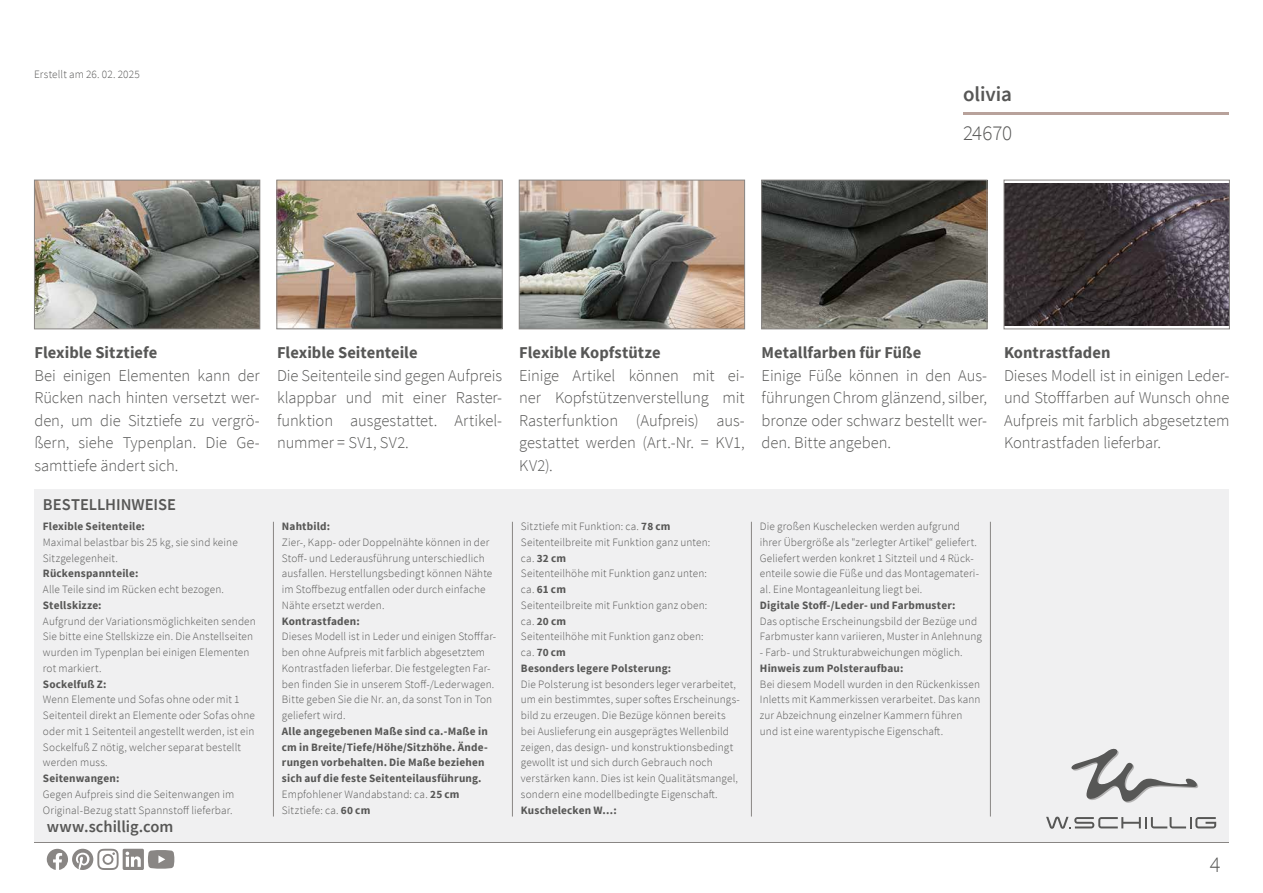
<style>
.page{position:relative;width:1263px;height:893px;background:#fff}
.page>*{position:absolute;margin:0;border:0;box-sizing:border-box;transform-origin:0 0}
.t1{font:300 22.5px "Source Sans Pro";color:#575756}
.t2{font:600 21px "Source Sans Pro";letter-spacing:-.005em;color:#575756}
.t3{font:300 21px "Source Sans Pro";letter-spacing:-.01em;color:#575756}
.t4{font:300 16.5px/22.5px "Source Sans Pro";color:#575756;text-align:justify}
.t5{font:700 16.5px "Source Sans Pro";color:#575756}
.t6{font:600 16.5px "Source Sans Pro";color:#575756}
.t7{font:300 11.25px/15.8px "Source Sans Pro";letter-spacing:.01em;color:#575756}
.t8{font:700 11.25px/15.8px "Source Sans Pro";letter-spacing:.015em;color:#575756}
.s1{font-weight:300}
.s2{font-weight:700}
</style>
<div class="page">
<hr style="left:34px;top:842px;width:1195px;height:1px;background:#898684">
<hr style="left:963px;top:113px;width:266px;height:2px;background:#b8a29b">
<div style="left:34px;top:489px;width:1195px;height:353px;background:#f0f0f1"></div>
<hr style="left:273px;top:522px;width:1px;height:294px;background:#898684">
<hr style="left:512px;top:522px;width:1px;height:294px;background:#898684">
<hr style="left:751px;top:522px;width:1px;height:294px;background:#898684">
<hr style="left:990px;top:522px;width:1px;height:294px;background:#898684">
<img style="left:36px;top:182px;width:222px;height:145px">
<div style="left:34px;top:180px;width:226px;height:149px;border:1px solid #898684"></div>
<img style="left:278px;top:182px;width:223px;height:145px">
<div style="left:276px;top:180px;width:227px;height:149px;border:1px solid #898684"></div>
<img style="left:521px;top:182px;width:222px;height:145px">
<div style="left:519px;top:180px;width:226px;height:149px;border:1px solid #898684"></div>
<img style="left:763px;top:182px;width:222px;height:145px">
<div style="left:761px;top:180px;width:226px;height:149px;border:1px solid #898684"></div>
<img style="left:1005px;top:183px;width:223px;height:143px">
<div style="left:1003px;top:180px;width:227px;height:149px;border:1px solid #898684"></div>
<svg style="left:47px;top:849px;width:127px;height:21px"></svg>
<svg style="left:1071px;top:749px;width:127px;height:54px"></svg>
<svg style="left:1046px;top:817px;width:170px;height:12px"></svg>
<p class="t7" style="left:34px;top:66px;width:107px">Erstellt am 26. 02. 2025</p>
<h2 class="t2" style="left:963px;top:80px;width:50px">olivia</h2>
<h2 class="t3" style="left:963px;top:120px;width:51px">24670</h2>
<h3 class="t5" style="left:34px;top:342px;width:124px">Flexible Sitztiefe</h3>
<h3 class="t4" style="left:34px;top:364px;width:227px">Bei einigen Elementen kann der Rücken nach hinten versetzt wer&shy;den, um die Sitztiefe zu vergrö&shy;ßern, siehe Typenplan. Die Ge&shy;samttiefe ändert sich.</h3>
<h3 class="t6" style="left:43px;top:494px;width:135px">BESTELLHINWEISE</h3>
<p class="t8" style="left:43px;top:518px;width:104px">Flexible Seitenteile:</p>
<p class="t7" style="left:43px;top:534px;width:196px">Maximal belastbar bis 25 kg, sie sind keine<br>Sitzgelegenheit.</p>
<p class="t8" style="left:43px;top:566px;width:97px">Rückenspannteile:</p>
<p class="t7" style="left:43px;top:582px;width:182px">Alle Teile sind im Rücken echt bezogen.</p>
<p class="t8" style="left:43px;top:597px;width:60px">Stellskizze:</p>
<p class="t7" style="left:43px;top:613px;width:214px">Aufgrund der Variationsmöglichkeiten senden Sie bitte eine Stellskizze ein. Die Anstellseiten wurden im Typenplan bei einigen Elementen rot markiert.</p>
<p class="t8" style="left:43px;top:676px;width:65px">Sockelfuß Z:</p>
<p class="t7" style="left:43px;top:692px;width:213px">Wenn Elemente und Sofas ohne oder mit 1<br>Seitenteil direkt an Elemente oder Sofas ohne oder mit 1 Seitenteil angestellt werden, ist ein Sockelfuß Z nötig, welcher separat bestellt werden muss.</p>
<p class="t8" style="left:43px;top:770px;width:78px">Seitenwangen:</p>
<p class="t7" style="left:43px;top:786px;width:193px">Gegen Aufpreis sind die Seitenwangen im<br>Original-Bezug statt Spannstoff lieferbar.</p>
<h3 class="t6" style="left:47px;top:816px;width:128px">www.schillig.com</h3>
<h3 class="t5" style="left:277px;top:342px;width:142px">Flexible Seitenteile</h3>
<h3 class="t4" style="left:277px;top:364px;width:227px">Die Seitenteile sind gegen Aufpreis klappbar und mit einer Raster&shy;funktion ausgestattet. Artikel&shy;nummer = SV1, SV2.</h3>
<p class="t8" style="left:282px;top:518px;width:50px">Nahtbild:</p>
<p class="t7" style="left:282px;top:534px;width:212px">Zier-, Kapp- oder Doppelnähte können in der Stoff- und Lederausführung unterschiedlich ausfallen. Herstellungsbedingt können Nähte im Stoffbezug entfallen oder durch einfache Nähte ersetzt werden.</p>
<p class="t8" style="left:282px;top:613px;width:79px">Kontrastfaden:</p>
<p class="t7" style="left:282px;top:629px;width:216px">Dieses Modell ist in Leder und einigen Stofffar&shy;ben ohne Aufpreis mit farblich abgesetztem Kontrastfaden lieferbar. Die festgelegten Far&shy;ben finden Sie in unserem Stoff-/Lederwagen.<br>Bitte geben Sie die Nr. an, da sonst Ton in Ton geliefert wird.</p>
<p class="t8" style="left:282px;top:723px;width:207px">Alle angegebenen Maße sind ca.-Maße in cm in Breite/Tiefe/Höhe/Sitzhöhe. Ände&shy;rungen vorbehalten. Die Maße beziehen sich auf die feste Seitenteilausführung.<br><span class="s1">Empfohlener Wandabstand: ca.</span> 25 cm <span class="s1">Sitztiefe: ca.</span> 60 cm</p>
<h3 class="t5" style="left:519px;top:342px;width:143px">Flexible Kopfstütze</h3>
<h3 class="t4" style="left:519px;top:364px;width:227px">Einige Artikel können mit ei&shy;ner Kopfstützenverstellung mit Rasterfunktion (Aufpreis) aus&shy;gestattet werden (Art.-Nr. = KV1, KV2).</h3>
<h3 class="t5" style="left:762px;top:342px;width:161px">Metallfarben für Füße</h3>
<h3 class="t4" style="left:762px;top:364px;width:227px">Einige Füße können in den Aus&shy;führungen Chrom glänzend, silber, bronze oder schwarz bestellt wer&shy;den. Bitte angeben.</h3>
<h3 class="t5" style="left:1004px;top:342px;width:108px">Kontrastfaden</h3>
<h3 class="t4" style="left:1004px;top:364px;width:227px">Dieses Modell ist in einigen Leder&shy;und Stofffarben auf Wunsch ohne Aufpreis mit farblich abgesetztem Kontrastfaden lieferbar.</h3>
<p class="t7" style="left:521px;top:519px;width:191px">Sitztiefe mit Funktion: ca. <span class="s2">78 cm<br></span>Seitenteilbreite mit Funktion ganz unten: ca. <span class="s2">32 cm<br></span>Seitenteilhöhe mit Funktion ganz unten: ca. <span class="s2">61 cm<br></span>Seitenteilbreite mit Funktion ganz oben: ca. <span class="s2">20 cm<br></span>Seitenteilhöhe mit Funktion ganz oben: ca. <span class="s2">70 cm<br>Besonders legere Polsterung:</span></p>
<p class="t7" style="left:521px;top:676px;width:220px">Die Polsterung ist besonders leger verarbeitet, um ein bestimmtes, super softes Erscheinungs&shy;bild zu erzeugen. Die Bezüge können bereits bei Auslieferung ein ausgeprägtes Wellenbild zeigen, das design- und konstruktionsbedingt gewollt ist und sich durch Gebrauch noch verstärken kann. Dies ist kein Qualitätsmangel, sondern eine modellbedingte Eigenschaft.</p>
<p class="t8" style="left:521px;top:802px;width:97px">Kuschelecken W...:</p>
<p class="t7" style="left:760px;top:519px;width:221px">Die großen Kuschelecken werden aufgrund ihrer Übergröße als "zerlegter Artikel“ geliefert.<br>Geliefert werden konkret 1 Sitzteil und 4 Rück&shy;enteile sowie die Füße und das Montagemateri&shy;al. Eine Montageanleitung liegt bei.</p>
<p class="t8" style="left:760px;top:597px;width:197px">Digitale Stoff-/Leder- und Farbmuster:</p>
<p class="t7" style="left:760px;top:613px;width:223px">Das optische Erscheinungsbild der Bezüge und<br>Farbmuster kann variieren, Muster in Anlehnung</p>
<p class="t7" style="left:760px;top:645px;width:204px">- Farb- und Strukturabweichungen möglich.</p>
<p class="t8" style="left:760px;top:660px;width:145px">Hinweis zum Polsteraufbau:</p>
<p class="t7" style="left:760px;top:676px;width:222px">Bei diesem Modell wurden in den Rückenkissen Inletts mit Kammerkissen verarbeitet. Das kann zur Abzeichnung einzelner Kammern führen und ist eine warentypische Eigenschaft.</p>
<h1 class="t1" style="left:1210px;top:850px;width:12px">4</h1>
</div>
